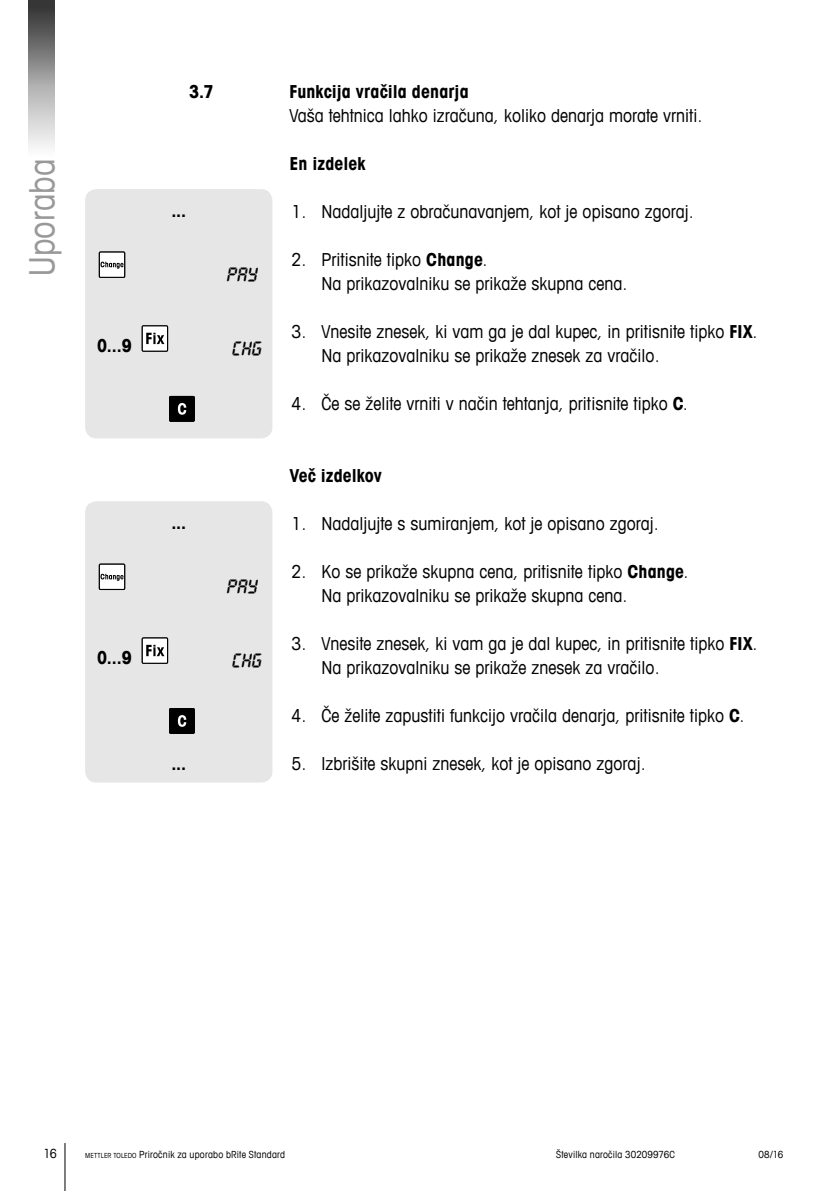
<style>
.page{position:relative;width:840px;height:1191px;background:#fff}
.page>*{position:absolute;margin:0;border:0;box-sizing:border-box;transform-origin:0 0}
.t1{font:condensed 35px "Avant Garde Com";color:#999}
.t2{font:condensed 18px/24px "Avant Garde Com";color:#000}
.t3{font:700 condensed 18px "Avant Garde Com";color:#000}
.t4{font:14px "Display";color:#000}
.t5{font:condensed 12.6px "Avant Garde Com";color:#000}
.t6{font:condensed 9.8px "Avant Garde Com";letter-spacing:.02em;color:#000}
.s1{font-weight:700}
.s2{font-size:7px}
</style>
<div class="page">
<hr style="left:65px;top:1143px;width:1px;height:48px;background:#000">
<img style="left:29px;top:0;width:25px;height:147px">
<div style="left:85px;top:189px;width:187px;height:249px;background:#e6e6e6;border-radius:11px"></div>
<div style="left:99px;top:252px;width:26px;height:25px;background:#fff"></div>
<div style="left:99px;top:251px;width:26px;height:27px;border:1px solid #000"></div>
<svg style="left:100px;top:262px;width:23px;height:7px"></svg>
<div style="left:142px;top:326px;width:25px;height:25px;background:#fff"></div>
<div style="left:142px;top:325px;width:26px;height:27px;border:1px solid #000"></div>
<svg style="left:146px;top:333px;width:18px;height:11px"></svg>
<div style="left:169px;top:396px;width:25px;height:25px;background:#000"></div>
<div style="left:169px;top:396px;width:26px;height:26px;border:1px solid #000"></div>
<svg style="left:178px;top:403px;width:8px;height:12px"></svg>
<div style="left:85px;top:501px;width:187px;height:281px;background:#e6e6e6;border-radius:11px"></div>
<div style="left:99px;top:564px;width:26px;height:25px;background:#fff"></div>
<div style="left:99px;top:563px;width:26px;height:27px;border:1px solid #000"></div>
<svg style="left:100px;top:574px;width:23px;height:7px"></svg>
<div style="left:142px;top:638px;width:25px;height:25px;background:#fff"></div>
<div style="left:142px;top:637px;width:26px;height:27px;border:1px solid #000"></div>
<svg style="left:146px;top:645px;width:18px;height:11px"></svg>
<div style="left:169px;top:708px;width:25px;height:25px;background:#000"></div>
<div style="left:169px;top:708px;width:26px;height:26px;border:1px solid #000"></div>
<svg style="left:178px;top:715px;width:8px;height:12px"></svg>
<h1 class="t1" style="left:20px;top:275px;width:118px;rotate:-90deg">Uporaba</h1>
<p class="t3" style="left:189px;top:80px;width:26px">3.7</p>
<p class="t3" style="left:289px;top:80px;width:181px">Funkcija vračila denarja</p>
<p class="t2" style="left:289px;top:103px;width:414px">Vaša tehtnica lahko izračuna, koliko denarja morate vrniti.</p>
<p class="t3" style="left:289px;top:152px;width:77px">En izdelek</p>
<p class="t2" style="left:291px;top:199px;width:403px">1. Nadaljujte z obračunavanjem, kot je opisano zgoraj.</p>
<p class="t2" style="left:321px;top:247px;width:307px;text-indent:-30px">2. Pritisnite tipko <span class="s1">Change</span>.<br>Na prikazovalniku se prikaže skupna cena.</p>
<p class="t2" style="left:321px;top:319px;width:437px;text-indent:-30px">3. Vnesite znesek, ki vam ga je dal kupec, in pritisnite tipko <span class="s1">FIX</span>.<br>Na prikazovalniku se prikaže znesek za vračilo.</p>
<p class="t2" style="left:291px;top:391px;width:398px">4. Če se želite vrniti v način tehtanja, pritisnite tipko <span class="s1">C</span>.</p>
<p class="t3" style="left:171px;top:198px;width:16px">...</p>
<p class="t4" style="left:227px;top:267px;width:32px">PAY</p>
<p class="t3" style="left:97px;top:334px;width:36px">0...9</p>
<p class="t4" style="left:232px;top:340px;width:31px">CHG</p>
<p class="t3" style="left:171px;top:510px;width:16px">...</p>
<p class="t4" style="left:227px;top:579px;width:32px">PAY</p>
<p class="t3" style="left:97px;top:646px;width:36px">0...9</p>
<p class="t4" style="left:232px;top:652px;width:31px">CHG</p>
<p class="t3" style="left:171px;top:752px;width:16px">...</p>
<p class="t3" style="left:289px;top:464px;width:94px">Več izdelkov</p>
<p class="t2" style="left:291px;top:511px;width:368px">1. Nadaljujte s sumiranjem, kot je opisano zgoraj.</p>
<p class="t2" style="left:321px;top:559px;width:368px;text-indent:-30px">2. Ko se prikaže skupna cena, pritisnite tipko <span class="s1">Change</span>.<br>Na prikazovalniku se prikaže skupna cena.</p>
<p class="t2" style="left:321px;top:631px;width:437px;text-indent:-30px">3. Vnesite znesek, ki vam ga je dal kupec, in pritisnite tipko <span class="s1">FIX</span>.<br>Na prikazovalniku se prikaže znesek za vračilo.</p>
<p class="t2" style="left:291px;top:703px;width:454px">4. Če želite zapustiti funkcijo vračila denarja, pritisnite tipko <span class="s1">C</span>.</p>
<p class="t2" style="left:291px;top:751px;width:355px">5. Izbrišite skupni znesek, kot je opisano zgoraj.</p>
<p class="t5" style="left:43px;top:1145px;width:15px">16</p>
<p class="t6" style="left:758px;top:1148px;width:26px">08/16</p>
<p class="t6" style="left:85px;top:1148px;width:201px"><span class="s2">METTLER -TOLEDO</span> Priročnik za uporabo bRite Standard</p>
<p class="t6" style="left:556px;top:1148px;width:120px">Številka naročila 30209976C</p>
</div>
